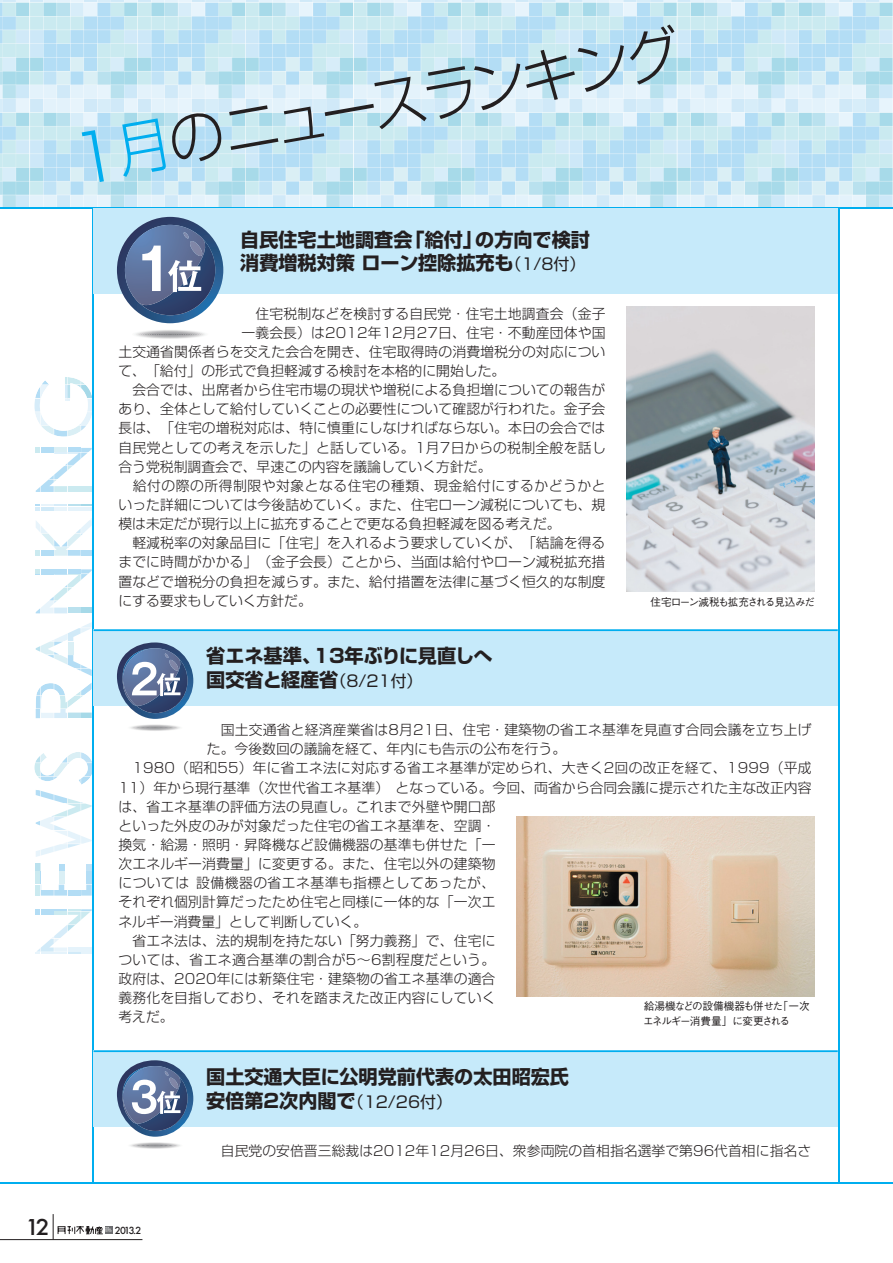
<style>
.page{position:relative;width:893px;height:1263px;background:#fff}
.page>*{position:absolute;margin:0;border:0;box-sizing:border-box;transform-origin:0 0}
.t1{font:300 58.5px "Shin Go Pro";color:#231f20;scale:.95 1}
.t2{font:500 21.3px "Futura";color:#231f20;scale:1.05 1}
.t3{font:700 19.2px/23.4px "Shin Go Pro";color:#231f20}
.t4{font:300 13.8px "Shin Go Pro";letter-spacing:.005em;color:#231f20}
.t5{font:300 13.8px "Shin Go Pro";letter-spacing:.03em;color:#231f20}
.t6{font:300 13.8px "Shin Go Pro";letter-spacing:.04em;color:#231f20}
.t7{font:500 10.65px/14.9px "Gothic BBB Pro";letter-spacing:-.085em;color:#231f20}
.t8{font:500 9.6px "Futura";color:#231f20}
.s1{font-size:65.85px;color:#00aeef}
.s2{color:#00aeef}
.s3{font-weight:400;font-size:15.9px}
</style>
<div class="page">
<img style="left:0;top:0;width:893px;height:207px">
<svg style="left:36px;top:909px;width:56px;height:44px"></svg>
<svg style="left:36px;top:863px;width:56px;height:32px"></svg>
<svg style="left:34px;top:752px;width:58px;height:105px"></svg>
<svg style="left:36px;top:683px;width:56px;height:35px"></svg>
<div style="left:68px;top:712px;width:13px;height:6px;background:#bae1ee"></div>
<div style="left:81px;top:712px;width:11px;height:6px;background:#a6d9e8"></div>
<svg style="left:36px;top:622px;width:56px;height:54px"></svg>
<svg style="left:36px;top:569px;width:56px;height:44px"></svg>
<div style="left:68px;top:608px;width:13px;height:5px;background:#bae1ee"></div>
<div style="left:81px;top:608px;width:11px;height:5px;background:#a6d9e8"></div>
<svg style="left:36px;top:518px;width:56px;height:38px"></svg>
<svg style="left:36px;top:505px;width:56px;height:5px"></svg>
<svg style="left:36px;top:448px;width:56px;height:44px"></svg>
<div style="left:68px;top:486px;width:13px;height:6px;background:#cbeaf0"></div>
<div style="left:81px;top:486px;width:11px;height:6px;background:#cbeaf0"></div>
<svg style="left:34px;top:377px;width:58px;height:60px"></svg>
<hr style="left:838px;top:208px;width:1px;height:974px;background:#00aeef">
<hr style="left:0;top:1182px;width:893px;height:2px;background:#00aeef">
<hr style="left:92px;top:208px;width:1px;height:974px;background:#00aeef">
<hr style="left:0;top:207px;width:893px;height:2px;background:#00aeef">
<div style="left:94px;top:209px;width:744px;height:85px;background:#c6eafa"></div>
<svg style="left:135px;top:330px;width:70px;height:9px"></svg>
<svg style="left:117px;top:217px;width:106px;height:106px"></svg>
<div style="left:94px;top:629px;width:744px;height:77px;background:#c6eafa"></div>
<hr style="left:94px;top:629px;width:744px;height:2px;background:#00aeef">
<svg style="left:117px;top:642px;width:76px;height:89px"></svg>
<div style="left:94px;top:1050px;width:744px;height:77px;background:#c6eafa"></div>
<hr style="left:94px;top:1050px;width:744px;height:2px;background:#00aeef">
<svg style="left:117px;top:1060px;width:76px;height:89px"></svg>
<img style="left:517px;top:816px;width:297px;height:180px">
<img style="left:627px;top:306px;width:187px;height:285px">
<hr style="left:0;top:1239px;width:142px;height:1px;background:#231f20">
<svg style="left:53px;top:1214px;width:59px;height:25px"></svg>
<h1 class="t1" style="left:63px;top:112px;width:651px;rotate:-10deg"><span class="s1">1</span><span class="s2">月</span>のニュースランキング</h1>
<h3 class="t3" style="left:240px;top:226px;width:351px">自民住宅土地調査会「給付」の方向で検討消費増税対策 ローン控除拡充も<span class="s3">（1/8付）</span></h3>
<p class="t4" style="left:241px;top:302px;width:366px">　住宅税制などを検討する自民党・住宅土地調査会（金子</p>
<p class="t4" style="left:241px;top:321px;width:366px">一義会長）は2012年12月27日、住宅・不動産団体や国</p>
<p class="t4" style="left:118px;top:340px;width:488px">土交通省関係者らを交えた会合を開き、住宅取得時の消費増税分の対応につい</p>
<p class="t4" style="left:118px;top:359px;width:388px">て、「給付」の形式で負担軽減する検討を本格的に開始した。</p>
<p class="t4" style="left:118px;top:379px;width:488px">　会合では、出席者から住宅市場の現状や増税による負担増についての報告が</p>
<p class="t4" style="left:118px;top:398px;width:488px">あり、全体として給付していくことの必要性について確認が行われた。金子会</p>
<p class="t4" style="left:118px;top:417px;width:488px">長は、「住宅の増税対応は、特に慎重にしなければならない。本日の会合では</p>
<p class="t4" style="left:118px;top:436px;width:489px">自民党としての考えを示した」と話している。1月7日からの税制全般を話し</p>
<p class="t4" style="left:118px;top:455px;width:375px">合う党税制調査会で、早速この内容を議論していく方針だ。</p>
<p class="t6" style="left:118px;top:474px;width:489px">　給付の際の所得制限や対象となる住宅の種類、現金給付にするかどうかと</p>
<p class="t4" style="left:118px;top:493px;width:488px">いった詳細については今後詰めていく。また、住宅ローン減税についても、規</p>
<p class="t4" style="left:118px;top:513px;width:444px">模は未定だが現行以上に拡充することで更なる負担軽減を図る考えだ。</p>
<p class="t4" style="left:118px;top:532px;width:488px">　軽減税率の対象品目に「住宅」を入れるよう要求していくが、「結論を得る</p>
<p class="t4" style="left:118px;top:551px;width:488px">までに時間がかかる」（金子会長）ことから、当面は給付やローン減税拡充措</p>
<p class="t4" style="left:118px;top:570px;width:488px">置などで増税分の負担を減らす。また、給付措置を法律に基づく恒久的な制度</p>
<p class="t4" style="left:118px;top:589px;width:195px">にする要求もしていく方針だ。</p>
<p class="t7" style="left:650px;top:593px;width:166px">住宅ローン減税も拡充される見込みだ</p>
<h3 class="t3" style="left:206px;top:642px;width:288px">省エネ基準、13年ぶりに見直しへ国交省と経産省<span class="s3">（8/21付）</span></h3>
<p class="t4" style="left:207px;top:718px;width:606px">　国土交通省と経済産業省は8月21日、住宅・建築物の省エネ基準を見直す合同会議を立ち上げ</p>
<p class="t4" style="left:207px;top:738px;width:361px">た。今後数回の議論を経て、年内にも告示の公布を行う。</p>
<p class="t4" style="left:118px;top:757px;width:695px">　1980（昭和55）年に省エネ法に対応する省エネ基準が定められ、大きく2回の改正を経て、1999（平成</p>
<p class="t4" style="left:118px;top:776px;width:695px">11）年から現行基準（次世代省エネ基準） となっている。今回、両省から合同会議に提示された主な改正内容</p>
<p class="t4" style="left:118px;top:795px;width:379px">は、省エネ基準の評価方法の見直し。これまで外壁や開口部</p>
<p class="t4" style="left:118px;top:814px;width:379px">といった外皮のみが対象だった住宅の省エネ基準を、空調・</p>
<p class="t4" style="left:118px;top:833px;width:379px">換気・給湯・照明・昇降機など設備機器の基準も併せた「一</p>
<p class="t4" style="left:118px;top:852px;width:379px">次エネルギー消費量」に変更する。また、住宅以外の建築物</p>
<p class="t5" style="left:118px;top:872px;width:378px">については 設備機器の省エネ基準も指標としてあったが、</p>
<p class="t4" style="left:118px;top:891px;width:379px">それぞれ個別計算だったため住宅と同様に一体的な「一次エ</p>
<p class="t4" style="left:118px;top:910px;width:250px">ネルギー消費量」として判断していく。</p>
<p class="t4" style="left:118px;top:929px;width:379px">　省エネ法は、法的規制を持たない「努力義務」で、住宅に</p>
<p class="t5" style="left:118px;top:948px;width:378px">ついては、省エネ適合基準の割合が5〜6割程度だという。</p>
<p class="t4" style="left:118px;top:967px;width:378px">政府は、2020年には新築住宅・建築物の省エネ基準の適合</p>
<p class="t4" style="left:118px;top:986px;width:379px">義務化を目指しており、それを踏まえた改正内容にしていく</p>
<p class="t4" style="left:118px;top:1006px;width:57px">考えだ。</p>
<p class="t7" style="left:643px;top:997px;width:168px">給湯機などの設備機器も併せた「一次エネルギー消費量」に変更される</p>
<h2 class="t2" style="left:25px;top:1212px;width:24px">12</h2>
<p class="t8" style="left:115px;top:1224px;width:28px">2013.2</p>
<h3 class="t3" style="left:206px;top:1063px;width:364px">国土交通大臣に公明党前代表の太田昭宏氏安倍第2次内閣で<span class="s3">（12/26付）</span></h3>
<p class="t4" style="left:207px;top:1139px;width:606px">　自民党の安倍晋三総裁は2012年12月26日、衆参両院の首相指名選挙で第96代首相に指名さ</p>
</div>
